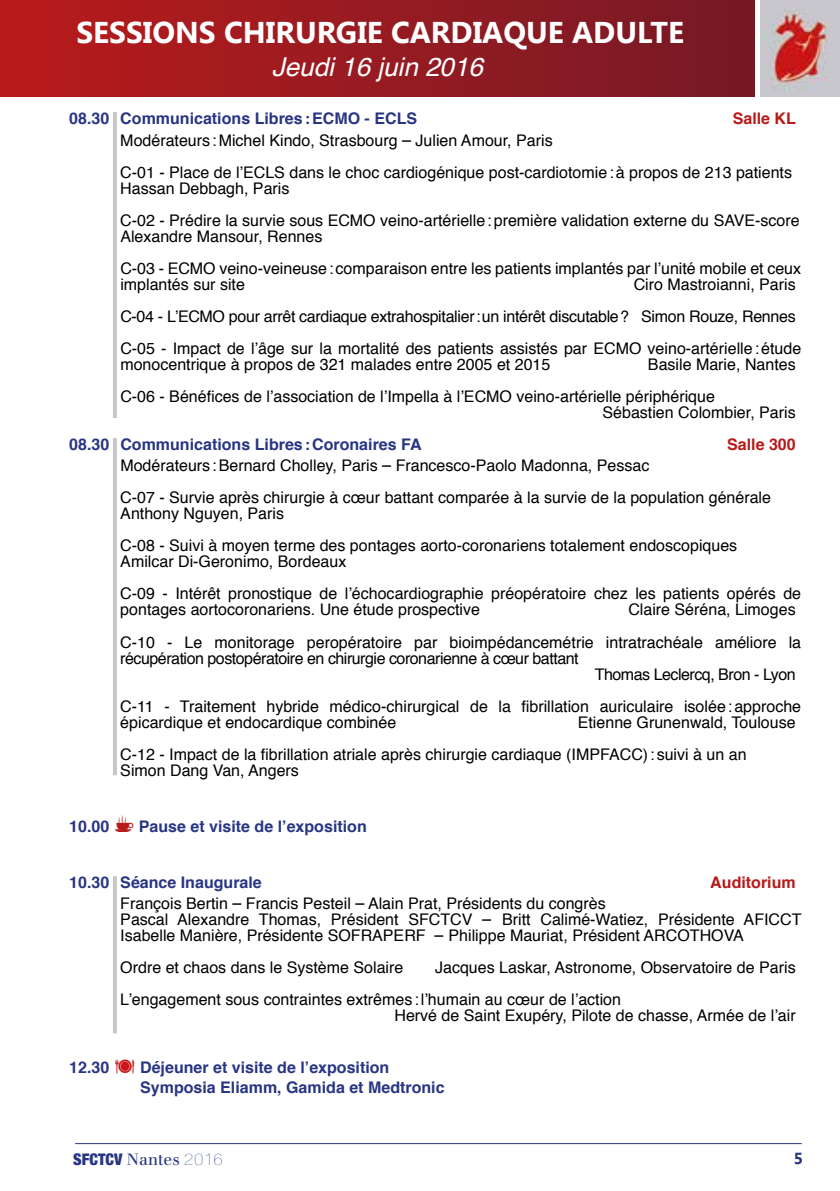
<style>
.page{position:relative;width:840px;height:1191px;background:#fff}
.page>*{position:absolute;margin:0;border:0;box-sizing:border-box;transform-origin:0 0}
.t1{font:700 30px "Segoe UI";color:#fff}
.t2{font:italic 26px "Helvetica";color:#fff}
.t3{font:16px/32px "Helvetica";color:#000}
.t4{font:700 16px/20px "Helvetica";color:#283583}
.t5{font:16px "Helvetica";letter-spacing:-.03em;color:#000}
.t6{font:700 16px "Helvetica";color:#b81919}
.t7{font:900 condensed 16px "Helvetica Neue";color:#283583}
.t8{font:700 16px "Segoe UI";color:#283583}
.s1{font-family:"Helvetica Neue";font-size:18px}
.s2{font-family:"Justus";font-weight:400;font-stretch:normal}
.s3{font-family:"Helvetica Neue LT Std";font-weight:200}
</style>
<div class="page">
<hr style="left:75px;top:1143px;width:726px;height:1px;background:#283583">
<div style="left:0;top:0;width:754px;height:96px;background:linear-gradient(to right,#b91b1b,#751a26)"></div>
<img style="left:760px;top:0;width:79px;height:96px">
<hr style="left:113px;top:112px;width:4px;height:306px;background:#c7c7c6">
<hr style="left:113px;top:438px;width:4px;height:337px;background:#c7c7c6">
<hr style="left:113px;top:876px;width:4px;height:157px;background:#c7c7c6">
<h1 class="t1" style="left:76px;top:11px;width:608px">SESSIONS CHIRURGIE CARDIAQUE ADULTE</h1>
<h2 class="t2" style="left:271px;top:46px;width:213px">Jeudi 16 juin 2016</h2>
<p class="t4" style="left:69px;top:108px;width:349px">08.30 Communications Libres:ECMO - ECLS</p>
<p class="t6" style="left:732px;top:105px;width:65px">Salle KL</p>
<p class="t3" style="left:120px;top:124px;width:673px">Modérateurs :Michel Kindo, Strasbourg <span class="s1">–</span> Julien Amour, Paris<br>C-01 - Place de l’ECLS dans le choc cardiogénique post-cardiotomie:à propos de 213 patients</p>
<p class="t3" style="left:120px;top:172px;width:680px">Hassan Debbagh, Paris<br>C-02 - Prédire la survie sous ECMO veino-artérielle:première validation externe du SAVE-score</p>
<p class="t3" style="left:120px;top:220px;width:682px">Alexandre Mansour, Rennes<br>C-03 - ECMO veino-veineuse:comparaison entre les patients implantés par l’unité mobile et ceux</p>
<p class="t3" style="left:120px;top:268px;width:126px">implantés sur site</p>
<p class="t3" style="left:120px;top:268px;width:682px;text-indent:513px">Ciro Mastroianni, Paris<br>C-04 - L’ECMO pour arrêt cardiaque extrahospitalier:un intérêt discutable? Simon Rouze, Rennes<br>C-05 - Impact de l’âge sur la mortalité des patients assistés par ECMO veino-artérielle:étude</p>
<p class="t3" style="left:120px;top:348px;width:431px">monocentrique à propos de 321 malades entre 2005 et 2015</p>
<p class="t3" style="left:120px;top:348px;width:676px;text-indent:527px">Basile Marie, Nantes<br>C-06 - Bénéfices de l’association de l’Impella à l’ECMO veino-artérielle périphérique</p>
<p class="t3" style="left:602px;top:396px;width:194px">Sébastien Colombier, Paris</p>
<p class="t4" style="left:69px;top:434px;width:353px">08.30 Communications Libres:Coronaires FA</p>
<p class="t6" style="left:726px;top:431px;width:70px">Salle 300</p>
<p class="t3" style="left:120px;top:450px;width:652px">Modérateurs :Bernard Cholley, Paris <span class="s1">–</span> Francesco-Paolo Madonna, Pessac<br>C-07 - Survie après chirurgie à cœur battant comparée à la survie de la population générale</p>
<p class="t3" style="left:120px;top:498px;width:618px">Anthony Nguyen, Paris<br>C-08 - Suivi à moyen terme des pontages aorto-coronariens totalement endoscopiques</p>
<p class="t3" style="left:120px;top:546px;width:682px">Amilcar Di-Geronimo, Bordeaux<br>C-09 - Intérêt pronostique de l’échocardiographie préopératoire chez les patients opérés de</p>
<p class="t3" style="left:120px;top:594px;width:361px">pontages aortocoronariens. Une étude prospective</p>
<p class="t3" style="left:120px;top:594px;width:682px;text-indent:507px">Claire Séréna, Limoges<br>C-10 - Le monitorage peropératoire par bioimpédancemétrie intratrachéale améliore la</p>
<p class="t5" style="left:120px;top:645px;width:459px">récupération postopératoire en chirurgie coronarienne à cœur battant</p>
<p class="t3" style="left:120px;top:658px;width:682px;text-indent:474px">Thomas Leclercq, Bron - Lyon<br>C-11 - Traitement hybride médico-chirurgical de la fibrillation auriculaire isolée:approche</p>
<p class="t3" style="left:120px;top:706px;width:277px">épicardique et endocardique combinée</p>
<p class="t3" style="left:120px;top:706px;width:676px;text-indent:457px">Etienne Grunenwald, Toulouse<br>C-12 - Impact de la fibrillation atriale après chirurgie cardiaque (IMPFACC):suivi à un an</p>
<p class="t3" style="left:120px;top:754px;width:180px">Simon Dang Van, Angers</p>
<p class="t4" style="left:69px;top:816px;width:42px">10.00</p>
<p class="t4" style="left:139px;top:816px;width:229px">Pause et visite de l’exposition</p>
<p class="t4" style="left:69px;top:872px;width:194px">10.30 Séance Inaugurale</p>
<p class="t6" style="left:710px;top:869px;width:87px">Auditorium</p>
<p class="t3" style="left:120px;top:896px;width:682px;line-height:16px">François Bertin <span class="s1">–</span> Francis Pesteil <span class="s1">–</span> Alain Prat, Présidents du congrès<br>Pascal Alexandre Thomas, Président SFCTCV <span class="s1">–</span> Britt Calimé-Watiez, Présidente AFICCT<br>Isabelle Manière, Présidente SOFRAPERF <span class="s1">–</span> Philippe Mauriat, Président ARCOTHOVA</p>
<p class="t3" style="left:120px;top:952px;width:284px">Ordre et chaos dans le Système Solaire</p>
<p class="t3" style="left:120px;top:952px;width:676px;text-indent:314px">Jacques Laskar, Astronome, Observatoire de Paris<br>L’engagement sous contraintes extrêmes :l’humain au cœur de l’action</p>
<p class="t3" style="left:394px;top:1000px;width:402px">Hervé de Saint Exupéry, Pilote de chasse, Armée de l’air</p>
<p class="t4" style="left:69px;top:1057px;width:42px">12.30</p>
<p class="t4" style="left:140px;top:1057px;width:306px">Déjeuner et visite de l’exposition<br>Symposia Eliamm, Gamida et Medtronic</p>
<p class="t7" style="left:73px;top:1145px;width:151px">SFCTCV <span class="s2">Nantes</span> <span class="s3">2016</span></p>
<p class="t8" style="left:793px;top:1146px;width:11px">5</p>
</div>
